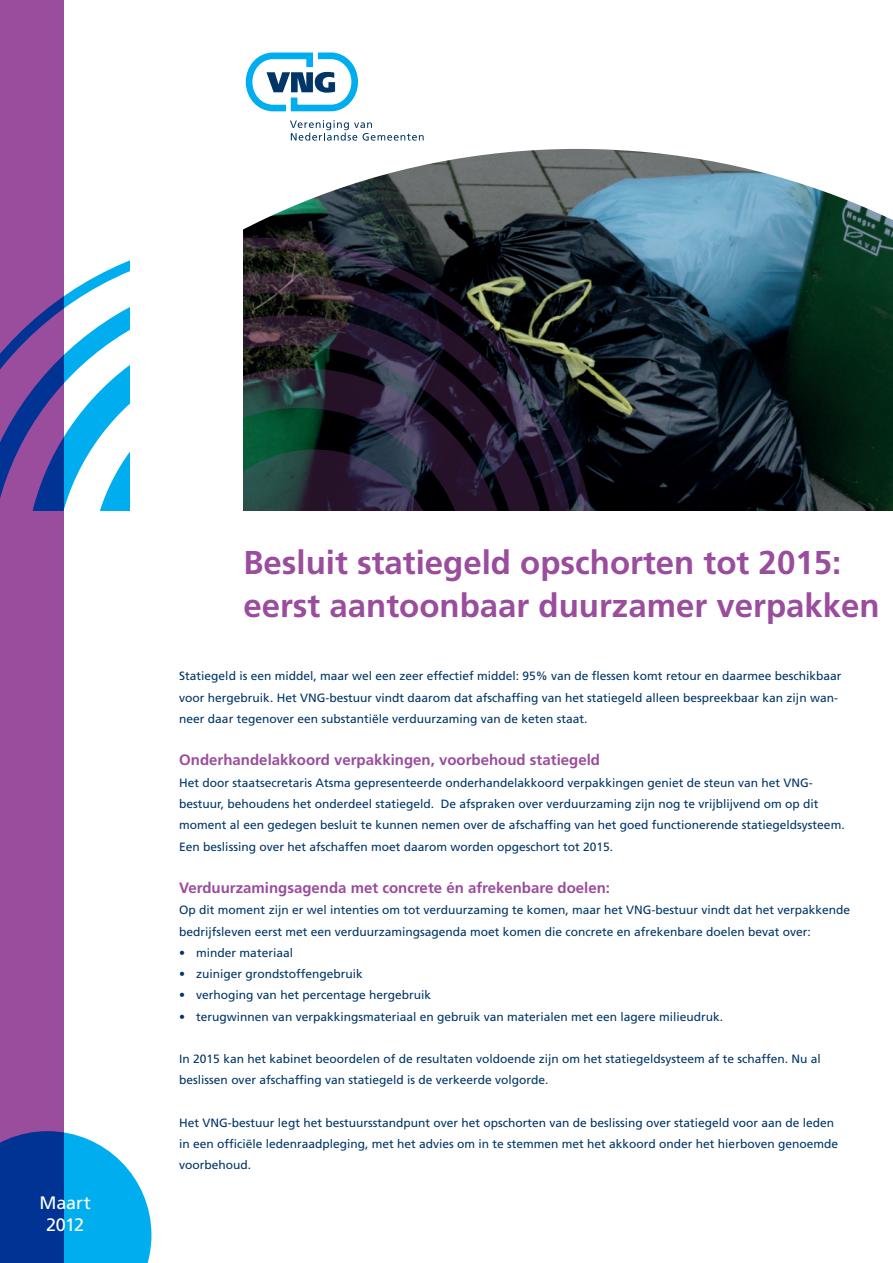
<style>
.page{position:relative;width:893px;height:1263px;background:#fff}
.page>*{position:absolute;margin:0;border:0;box-sizing:border-box;transform-origin:0 0}
.t1{font:700 33px/42.5px "Frutiger LT Std";color:#9a4c9d}
.t2{font:18px/21.6px "Frutiger LT Std";letter-spacing:-.01em;color:#fff;text-align:center}
.t3{font:700 15px "Frutiger LT Std";color:#9a4c9d}
.t4{font:12px/21.3px "Frutiger LT Std";color:#003667}
</style>
<div class="page">
<div style="left:0;top:0;width:64px;height:1263px;background:#9a4c9d"></div>
<svg style="left:0;top:260px;width:130px;height:250px"></svg>
<svg style="left:0;top:1131px;width:151px;height:132px;background:#1f83c9"></svg>
<img style="left:597px;top:353px;width:296px;height:157px">
<svg style="left:243px;top:353px;width:354px;height:157px;background:#20242f"></svg>
<img style="left:243px;top:148px;width:650px;height:205px">
<svg style="left:245px;top:52px;width:179px;height:89px"></svg>
<h2 class="t2" style="left:40px;top:1192px;width:53px">Maart<br>2012</h2>
<h1 class="t1" style="left:243px;top:541px;width:638px">Besluit statiegeld opschorten tot 2015: eerst aantoonbaar duurzamer verpakken</h1>
<p class="t4" style="left:179px;top:666px;width:664px">Statiegeld is een middel, maar wel een zeer effectief middel: 95% van de flessen komt retour en daarmee beschikbaar voor hergebruik. Het VNG-bestuur vindt daarom dat afschaffing van het statiegeld alleen bespreekbaar kan zijn wan&shy;neer daar tegenover een substantiële verduurzaming van de keten staat.</p>
<p class="t3" style="left:179px;top:751px;width:422px">Onderhandelakkoord verpakkingen, voorbehoud statiegeld</p>
<p class="t4" style="left:179px;top:772px;width:667px">Het door staatsecretaris Atsma gepresenteerde onderhandelakkoord verpakkingen geniet de steun van het VNG&shy;bestuur, behoudens het onderdeel statiegeld. De afspraken over verduurzaming zijn nog te vrijblijvend om op dit moment al een gedegen besluit te kunnen nemen over de afschaffing van het goed functionerende statiegeldsysteem.<br>Een beslissing over het afschaffen moet daarom worden opgeschort tot 2015.</p>
<p class="t3" style="left:179px;top:879px;width:432px">Verduurzamingsagenda met concrete én afrekenbare doelen:</p>
<p class="t4" style="left:179px;top:899px;width:672px">Op dit moment zijn er wel intenties om tot verduurzaming te komen, maar het VNG-bestuur vindt dat het verpakkende bedrijfsleven eerst met een verduurzamingsagenda moet komen die concrete en afrekenbare doelen bevat over:</p>
<p class="t4" style="left:179px;top:942px;width:115px">• minder materiaal</p>
<p class="t4" style="left:179px;top:963px;width:185px">• zuiniger grondstoffengebruik</p>
<p class="t4" style="left:179px;top:984px;width:253px">• verhoging van het percentage hergebruik</p>
<p class="t4" style="left:179px;top:1006px;width:545px">• terugwinnen van verpakkingsmateriaal en gebruik van materialen met een lagere milieudruk.</p>
<p class="t4" style="left:179px;top:1048px;width:643px">In 2015 kan het kabinet beoordelen of de resultaten voldoende zijn om het statiegeldsysteem af te schaffen. Nu al beslissen over afschaffing van statiegeld is de verkeerde volgorde.</p>
<p class="t4" style="left:179px;top:1112px;width:660px">Het VNG-bestuur legt het bestuursstandpunt over het opschorten van de beslissing over statiegeld voor aan de leden in een officiële ledenraadpleging, met het advies om in te stemmen met het akkoord onder het hierboven genoemde voorbehoud.</p>
</div>
